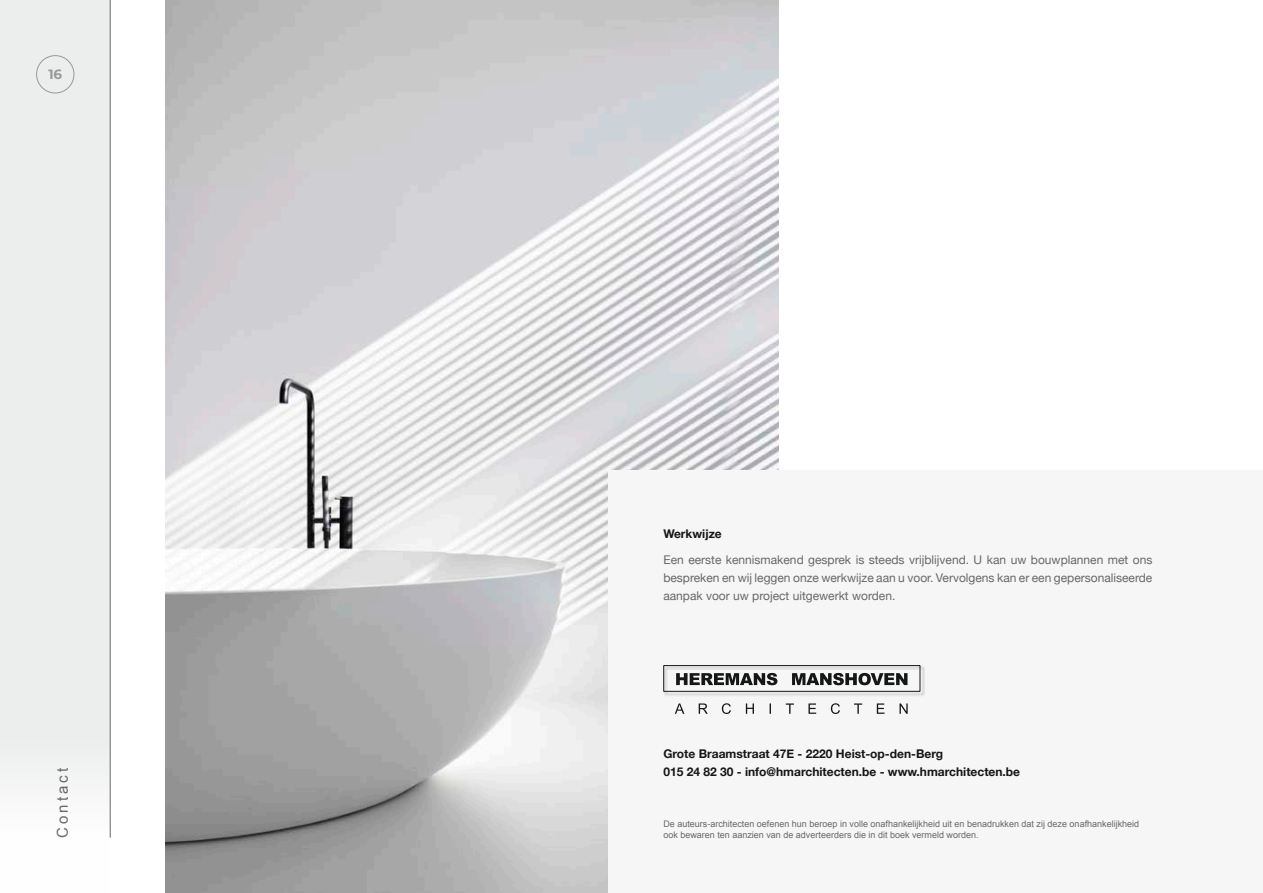
<style>
.page{position:relative;width:1263px;height:893px;background:#fff}
.page>*{position:absolute;margin:0;border:0;box-sizing:border-box;transform-origin:0 0}
.t1{font:15px "Arial";letter-spacing:.2em;color:#696969}
.t2{font:700 13.5px "Montserrat";color:#999}
.t3{font:12px/18px "Helvetica Neue";color:#686868;text-align:justify}
.t4{font:700 12px/18px "Helvetica Neue";color:#151616}
.t5{font:9px "Arial";color:#686868}
</style>
<div class="page">
<div style="left:0;top:0;width:110px;height:893px;background:#eceded"></div>
<img style="left:166px;top:0;width:612px;height:893px">
<div style="left:608px;top:471px;width:655px;height:422px;background:#f6f6f6"></div>
<svg style="left:675px;top:703px;width:233px;height:11px"></svg>
<div style="left:663px;top:665px;width:262px;height:32px;background:#151616;opacity:.5"></div>
<div style="left:663px;top:665px;width:257px;height:27px;border:1px solid #151616"></div>
<hr style="left:110px;top:0;width:1px;height:838px;background:#686868">
<div style="left:36px;top:55px;width:38px;height:38px;border:1px solid #999;border-radius:50%"></div>
<p class="t2" style="left:48px;top:64px;width:15px">16</p>
<p class="t1" style="left:53px;top:838px;width:71px;rotate:-90deg">Contact</p>
<p class="t4" style="left:663px;top:525px;width:60px">Werkwijze</p>
<p class="t3" style="left:663px;top:551px;width:490px">Een eerste kennismakend gesprek is steeds vrijblijvend. U kan uw bouwplannen met ons bespreken en wij leggen onze werkwijze aan u voor. Vervolgens kan er een gepersonaliseerde aanpak voor uw project uitgewerkt worden.</p>
<p class="t4" style="left:663px;top:745px;width:358px">Grote Braamstraat 47E - 2220 Heist-op-den-Berg<br>015 24 82 30 - info@hmarchitecten.be - www.hmarchitecten.be</p>
<p class="t5" style="left:663px;top:818px;width:477px">De auteurs-architecten oefenen hun beroep in volle onafhankelijkheid uit en benadrukken dat zij deze onafhankelijkheid</p>
<p class="t5" style="left:663px;top:829px;width:317px">ook bewaren ten aanzien van de adverteerders die in dit boek vermeld worden.</p>
</div>
